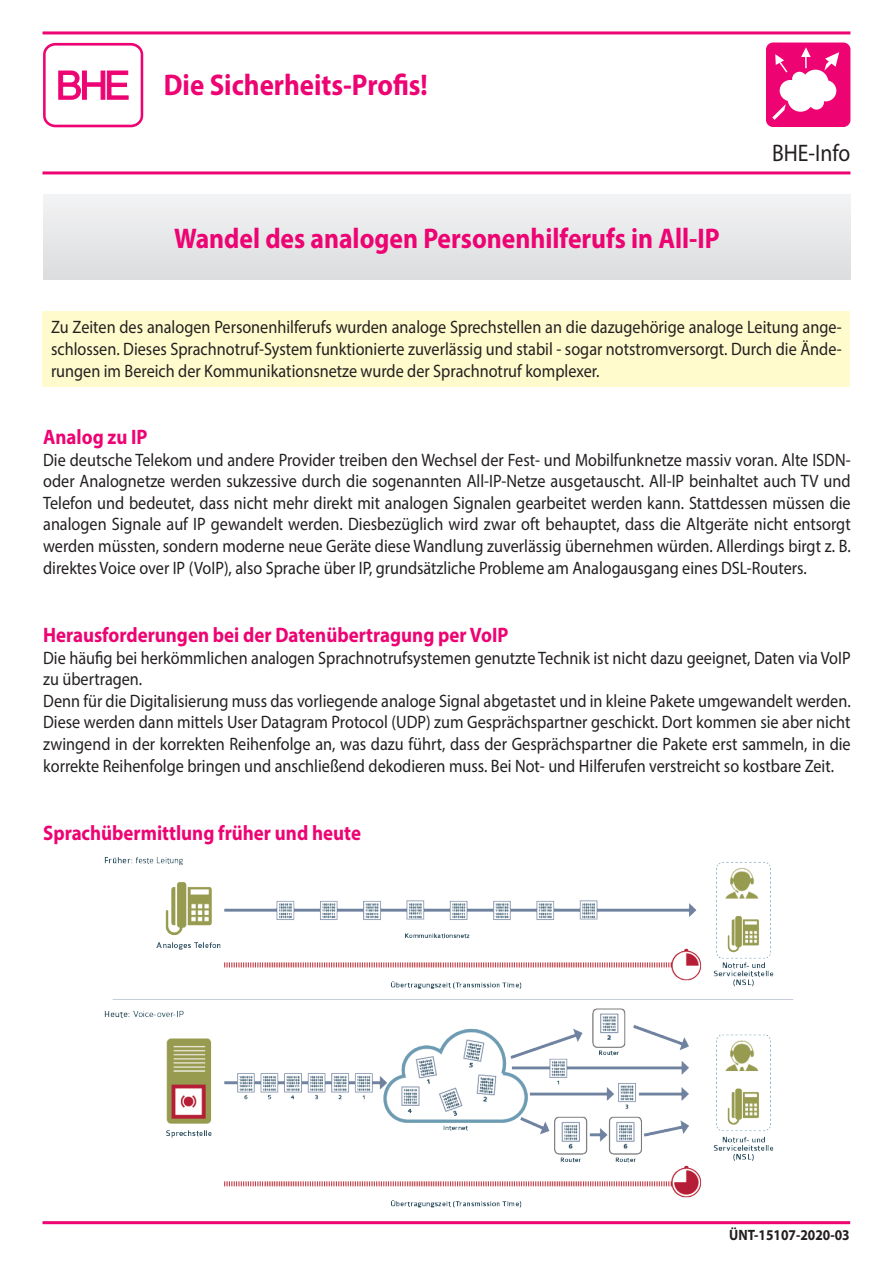
<style>
.page{position:relative;width:893px;height:1263px;background:#fff}
.page>*{position:absolute;margin:0;border:0;box-sizing:border-box;transform-origin:0 0}
.t1{font:700 30px "Myriad Pro";color:#ed0372;scale:.9 1}
.t2{font:700 28.5px "Myriad Pro";color:#ed0372;scale:.9 1}
.t3{font:24px "Myriad Pro";color:#231f20;scale:.9 1}
.t4{font:700 21px "Myriad Pro";color:#ed0372;scale:.9 1}
.t5{font:18px/21.6px "Myriad Pro";color:#231f20;text-align:justify;scale:.9 1}
.t6{font:700 15px "Myriad Pro";color:#231f20;scale:.9 1}
</style>
<div class="page">
<div style="left:43px;top:311px;width:807px;height:76px;background:#fffbcc"></div>
<hr style="left:43px;top:31px;width:807px;height:3px;background:#ed0372">
<hr style="left:43px;top:171px;width:807px;height:3px;background:#ed0372">
<hr style="left:43px;top:1221px;width:807px;height:3px;background:#ed0372">
<div style="left:43px;top:195px;width:807px;height:85px;background:#e7e8e9"></div>
<div style="left:766px;top:43px;width:84px;height:84px;background:#ed0372;border-radius:7px"></div>
<svg style="left:772px;top:47px;width:67px;height:73px"></svg>
<img style="left:104px;top:857px;width:690px;height:351px">
<div style="left:43px;top:43px;width:100px;height:84px;border:3px solid #ed0372;border-radius:11px"></div>
<svg style="left:58px;top:70px;width:71px;height:30px"></svg>
<h1 class="t1" style="left:164px;top:65px;width:295px">Die Sicherheits-Profis!</h1>
<h2 class="t2" style="left:174px;top:220px;width:608px">Wandel des analogen Personenhilferufs in All-IP</h2>
<h3 class="t3" style="left:772px;top:138px;width:89px">BHE-Info</h3>
<p class="t5" style="left:51px;top:316px;width:880px">Zu Zeiten des analogen Personenhilferufs wurden analoge Sprechstellen an die dazugehörige analoge Leitung ange&shy;schlossen. Dieses Sprachnotruf-System funktionierte zuverlässig und stabil - sogar notstromversorgt. Durch die Ände&shy;rungen im Bereich der Kommunikationsnetze wurde der Sprachnotruf komplexer.</p>
<p class="t4" style="left:43px;top:423px;width:118px">Analog zu IP</p>
<p class="t5" style="left:43px;top:448px;width:899px">Die deutsche Telekom und andere Provider treiben den Wechsel der Fest- und Mobilfunknetze massiv voran. Alte ISDN&shy;oder Analognetze werden sukzessive durch die sogenannten All-IP-Netze ausgetauscht. All-IP beinhaltet auch TV und Telefon und bedeutet, dass nicht mehr direkt mit analogen Signalen gearbeitet werden kann. Stattdessen müssen die analogen Signale auf IP gewandelt werden. Diesbezüglich wird zwar oft behauptet, dass die Altgeräte nicht entsorgt werden müssten, sondern moderne neue Geräte diese Wandlung zuverlässig übernehmen würden. Allerdings birgt z. B. direktes Voice over IP (VoIP), also Sprache über IP, grundsätzliche Probleme am Analogausgang eines DSL-Routers.</p>
<p class="t4" style="left:43px;top:621px;width:518px">Herausforderungen bei der Datenübertragung per VoIP</p>
<p class="t5" style="left:43px;top:646px;width:899px;text-align:left">Die häufig bei herkömmlichen analogen Sprachnotrufsystemen genutzte Technik ist nicht dazu geeignet, Daten via VoIP zu übertragen.<br>Denn für die Digitalisierung muss das vorliegende analoge Signal abgetastet und in kleine Pakete umgewandelt werden.<br>Diese werden dann mittels User Datagram Protocol (UDP) zum Gesprächspartner geschickt. Dort kommen sie aber nicht zwingend in der korrekten Reihenfolge an, was dazu führt, dass der Gesprächspartner die Pakete erst sammeln, in die korrekte Reihenfolge bringen und anschließend dekodieren muss. Bei Not- und Hilferufen verstreicht so kostbare Zeit.</p>
<p class="t4" style="left:43px;top:819px;width:355px">Sprachübermittlung früher und heute</p>
<p class="t6" style="left:729px;top:1225px;width:135px">ÜNT-15107-2020-03</p>
</div>
